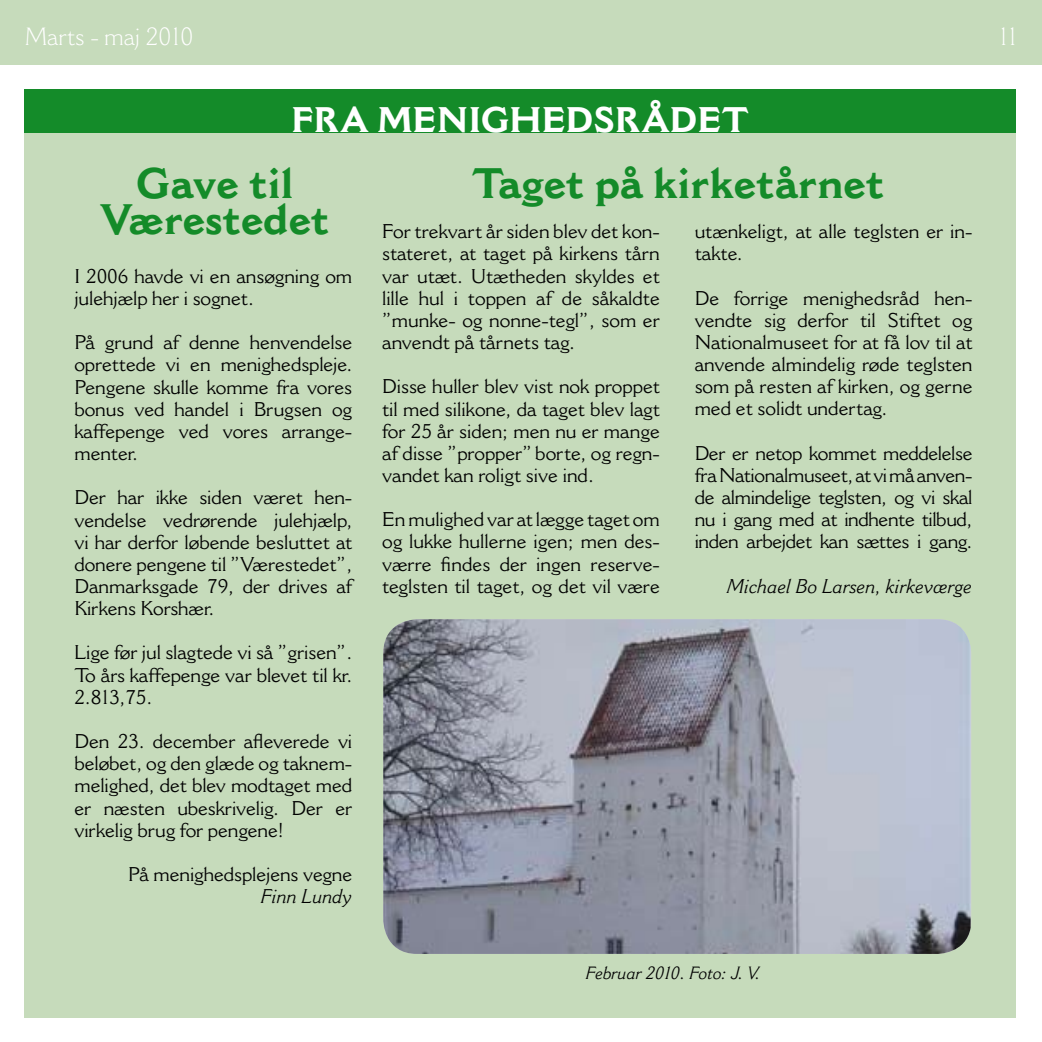
<style>
.page{position:relative;width:1042px;height:1042px;background:#fff}
.page>*{position:absolute;margin:0;border:0;box-sizing:border-box;transform-origin:0 0}
.t1{font:700 42px/36.8px "Cantoria MT Std";color:#148b29;text-align:center}
.t2{font:700 35px "Cantoria MT Std";color:#fff}
.t3{font:300 24.5px "Cantoria MT Std";color:#fff}
.t4{font:19.6px/22.2px "Cantoria MT Std";letter-spacing:-.005em;color:#000;text-align:justify}
.t5{font:italic 19.6px "Cantoria MT Std";color:#000}
.t6{font:italic 17.5px "Cantoria MT Std";color:#000}
</style>
<div class="page">
<div style="left:25px;top:119px;width:991px;height:898px;background:#c6dbbb"></div>
<div style="left:25px;top:89px;width:991px;height:43px;background:#148b29"></div>
<div style="left:0;top:0;width:1042px;height:64px;background:#c6dbbb"></div>
<img style="left:383px;top:619px;width:587px;height:335px">
<p class="t3" style="left:25px;top:22px;width:170px">Marts - maj 2010</p>
<h2 class="t2" style="left:291px;top:99px;width:459px">FRA MENIGHEDSRÅDET</h2>
<h1 class="t1" style="left:100px;top:164px;width:231px">Gave til<br>Værestedet</h1>
<p class="t4" style="left:74px;top:265px;width:279px">I 2006 havde vi en ansøgning om julehjælp her i sognet.</p>
<p class="t4" style="left:74px;top:331px;width:279px">På grund af denne henvendelse oprettede vi en menighedspleje.<br>Pengene skulle komme fra vores bonus ved handel i Brugsen og kaffepenge ved vores arrange&shy;menter.</p>
<p class="t4" style="left:74px;top:486px;width:279px">Der har ikke siden været hen&shy;vendelse vedrørende julehjælp, vi har derfor løbende besluttet at donere pengene til ”Værestedet”, Danmarksgade 79, der drives af Kirkens Korshær.</p>
<p class="t4" style="left:74px;top:641px;width:279px">Lige før jul slagtede vi så ”grisen”.<br>To års kaffepenge var blevet til kr.<br>2.813,75.</p>
<p class="t4" style="left:74px;top:730px;width:279px">Den 23. december afleverede vi beløbet, og den glæde og taknem&shy;melighed, det blev modtaget med er næsten ubeskrivelig. Der er virkelig brug for pengene!</p>
<p class="t4" style="left:128px;top:863px;width:225px">På menighedsplejens vegne</p>
<p class="t5" style="left:261px;top:884px;width:93px">Finn Lundy</p>
<h1 class="t1" style="left:471px;top:164px;width:414px">Taget på kirketårnet</h1>
<p class="t4" style="left:382px;top:220px;width:279px">For trekvart år siden blev det kon&shy;stateret, at taget på kirkens tårn var utæt. Utætheden skyldes et lille hul i toppen af de såkaldte ”munke- og nonne-tegl”, som er anvendt på tårnets tag.</p>
<p class="t4" style="left:382px;top:375px;width:279px">Disse huller blev vist nok proppet til med silikone, da taget blev lagt for 25 år siden; men nu er mange af disse ”propper” borte, og regn&shy;vandet kan roligt sive ind.</p>
<p class="t4" style="left:382px;top:508px;width:279px">En mulighed var at lægge taget om og lukke hullerne igen; men des&shy;værre findes der ingen reserve&shy;teglsten til taget, og det vil være</p>
<p class="t4" style="left:694px;top:220px;width:279px">utænkeligt, at alle teglsten er in&shy;takte.</p>
<p class="t4" style="left:694px;top:287px;width:279px">De forrige menighedsråd hen&shy;vendte sig derfor til Stiftet og Nationalmuseet for at få lov til at anvende almindelig røde teglsten som på resten af kirken, og gerne med et solidt undertag.</p>
<p class="t4" style="left:694px;top:442px;width:279px">Der er netop kommet meddelelse fra Nationalmuseet, at vi må anven&shy;de almindelige teglsten, og vi skal nu i gang med at indhente tilbud, inden arbejdet kan sættes i gang.</p>
<p class="t5" style="left:727px;top:574px;width:247px">Michael Bo Larsen, kirkeværge</p>
<p class="t6" style="left:586px;top:962px;width:176px">Februar 2010. Foto: J. V.</p>
<p class="t3" style="left:999px;top:22px;width:20px">11</p>
</div>
